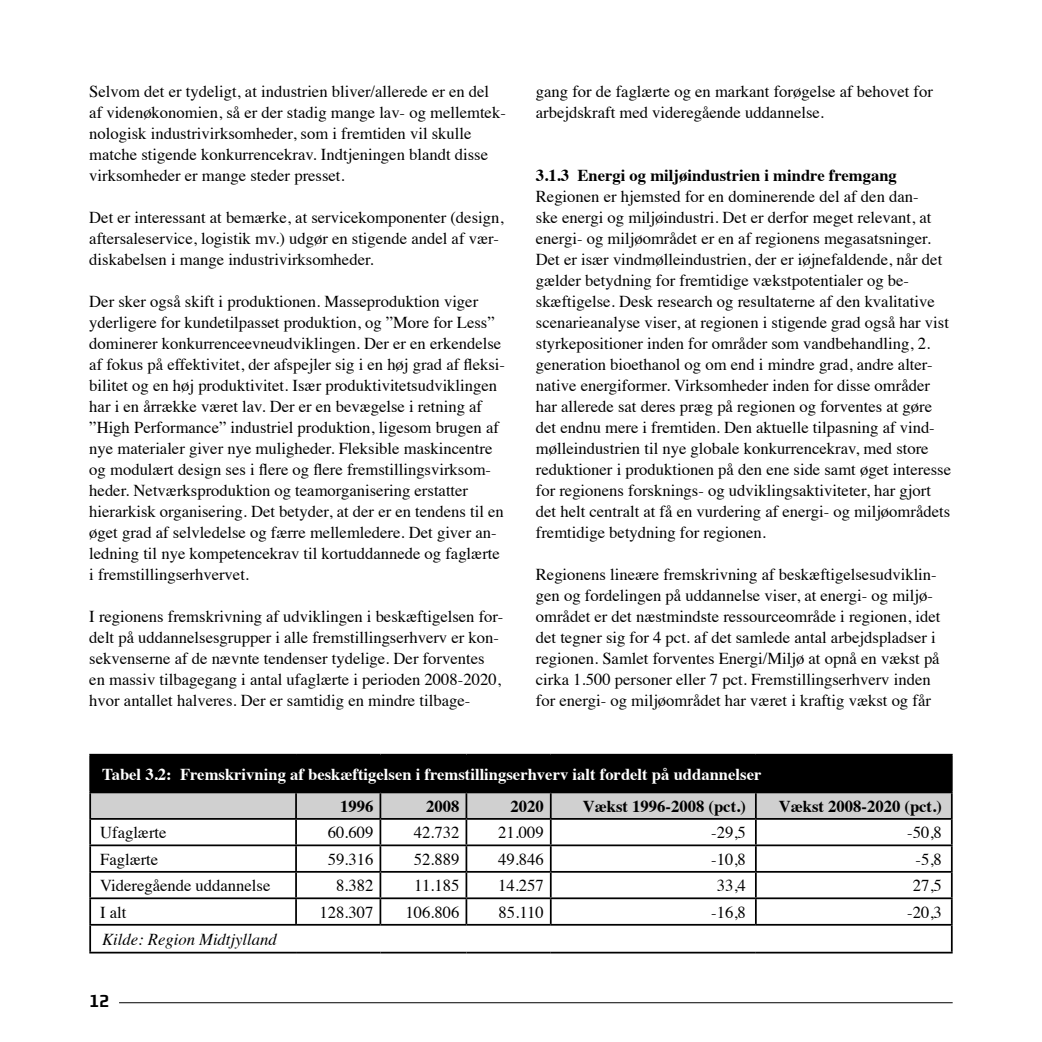
<style>
.page{position:relative;width:1042px;height:1042px;background:#fff}
.page>*{position:absolute;margin:0;border:0;box-sizing:border-box;transform-origin:0 0}
.t1{font:700 17.5px "midtsans";color:#000}
.t2{font:16.62px/21px "Times";color:#000}
.t3{font:700 16.62px "Times";color:#000}
.t4{font:700 16.62px "Times";color:#fff}
.t5{font:italic 16.62px "Times";color:#000}
</style>
<div class="page">
<hr style="left:119px;top:1002px;width:833px;height:1px;background:#000">
<div style="left:90px;top:755px;width:862px;height:37px;background:#000"></div>
<hr style="left:89px;top:793px;width:2px;height:25px;background:#000">
<hr style="left:89px;top:818px;width:207px;height:2px;background:#000">
<hr style="left:89px;top:820px;width:2px;height:24px;background:#000">
<hr style="left:89px;top:844px;width:207px;height:2px;background:#000">
<hr style="left:89px;top:846px;width:2px;height:25px;background:#000">
<hr style="left:89px;top:871px;width:207px;height:1px;background:#000">
<hr style="left:89px;top:872px;width:2px;height:25px;background:#000">
<hr style="left:89px;top:897px;width:207px;height:2px;background:#000">
<hr style="left:89px;top:899px;width:2px;height:25px;background:#000">
<hr style="left:89px;top:924px;width:207px;height:1px;background:#000">
<hr style="left:89px;top:925px;width:2px;height:27px;background:#000">
<svg style="left:90px;top:793px;width:862px;height:159px"></svg>
<hr style="left:89px;top:952px;width:207px;height:1px;background:#000">
<hr style="left:296px;top:952px;width:84px;height:1px;background:#000">
<hr style="left:380px;top:952px;width:86px;height:1px;background:#000">
<hr style="left:466px;top:952px;width:85px;height:1px;background:#000">
<hr style="left:551px;top:952px;width:205px;height:1px;background:#000">
<hr style="left:756px;top:952px;width:196px;height:1px;background:#000">
<hr style="left:89px;top:754px;width:207px;height:1px;background:#000">
<hr style="left:89px;top:755px;width:2px;height:36px;background:#000">
<hr style="left:296px;top:754px;width:84px;height:1px;background:#000">
<hr style="left:380px;top:754px;width:86px;height:1px;background:#000">
<hr style="left:466px;top:754px;width:85px;height:1px;background:#000">
<hr style="left:551px;top:754px;width:205px;height:1px;background:#000">
<hr style="left:756px;top:754px;width:196px;height:1px;background:#000">
<hr style="left:89px;top:791px;width:207px;height:2px;background:#000">
<hr style="left:296px;top:791px;width:84px;height:2px;background:#000">
<hr style="left:380px;top:791px;width:86px;height:2px;background:#000">
<hr style="left:466px;top:791px;width:85px;height:2px;background:#000">
<hr style="left:551px;top:791px;width:205px;height:2px;background:#000">
<hr style="left:756px;top:791px;width:196px;height:2px;background:#000">
<p class="t2" style="left:89px;top:79px;width:418px">Selvom det er tydeligt, at industrien bliver/allerede er en del af videnøkonomien, så er der stadig mange lav- og mellemtek&shy;nologisk industrivirksomheder, som i fremtiden vil skulle matche stigende konkurrencekrav. Indtjeningen blandt disse virksomheder er mange steder presset.</p>
<p class="t2" style="left:89px;top:205px;width:416px">Det er interessant at bemærke, at servicekomponenter (design, aftersaleservice, logistik mv.) udgør en stigende andel af vær&shy;diskabelsen i mange industrivirksomheder.</p>
<p class="t2" style="left:89px;top:289px;width:417px">Der sker også skift i produktionen. Masseproduktion viger yderligere for kundetilpasset produktion, og ”More for Less” dominerer konkurrenceevneudviklingen. Der er en erkendelse af fokus på effektivitet, der afspejler sig i en høj grad af fleksi&shy;bilitet og en høj produktivitet. Især produktivitetsudviklingen har i en årrække været lav. Der er en bevægelse i retning af ”High Performance” industriel produktion, ligesom brugen af nye materialer giver nye muligheder. Fleksible maskincentre og modulært design ses i flere og flere fremstillingsvirksom&shy;heder. Netværksproduktion og teamorganisering erstatter hierarkisk organisering. Det betyder, at der er en tendens til en øget grad af selvledelse og færre mellemledere. Det giver an&shy;ledning til nye kompetencekrav til kortuddannede og faglærte i fremstillingserhvervet.</p>
<p class="t2" style="left:89px;top:604px;width:415px">I regionens fremskrivning af udviklingen i beskæftigelsen for&shy;delt på uddannelsesgrupper i alle fremstillingserhverv er kon&shy;sekvenserne af de nævnte tendenser tydelige. Der forventes en massiv tilbagegang i antal ufaglærte i perioden 2008-2020, hvor antallet halveres. Der er samtidig en mindre tilbage-</p>
<p class="t2" style="left:536px;top:79px;width:399px">gang for de faglærte og en markant forøgelse af behovet for arbejdskraft med videregående uddannelse.</p>
<p class="t3" style="left:536px;top:159px;width:362px">3.1.3 Energi og miljøindustrien i mindre fremgang</p>
<p class="t2" style="left:536px;top:184px;width:417px">Regionen er hjemsted for en dominerende del af den dan-<br>ske energi og miljøindustri. Det er derfor meget relevant, at energi- og miljøområdet er en af regionens megasatsninger.<br>Det er især vindmølleindustrien, der er iøjnefaldende, når det gælder betydning for fremtidige vækstpotentialer og be&shy;skæftigelse. Desk research og resultaterne af den kvalitative scenarieanalyse viser, at regionen i stigende grad også har vist styrkepositioner inden for områder som vandbehandling, 2. generation bioethanol og om end i mindre grad, andre alter&shy;native energiformer. Virksomheder inden for disse områder har allerede sat deres præg på regionen og forventes at gøre det endnu mere i fremtiden. Den aktuelle tilpasning af vind&shy;mølleindustrien til nye globale konkurrencekrav, med store reduktioner i produktionen på den ene side samt øget interesse for regionens forsknings- og udviklingsaktiviteter, har gjort det helt centralt at få en vurdering af energi- og miljøområdets fremtidige betydning for regionen.</p>
<p class="t2" style="left:536px;top:562px;width:406px">Regionens lineære fremskrivning af beskæftigelsesudviklin&shy;gen og fordelingen på uddannelse viser, at energi- og miljø&shy;området er det næstmindste ressourceområde i regionen, idet det tegner sig for 4 pct. af det samlede antal arbejdspladser i regionen. Samlet forventes Energi/Miljø at opnå en vækst på cirka 1.500 personer eller 7 pct. Fremstillingserhverv inden for energi- og miljøområdet har været i kraftig vækst og får</p>
<p class="t4" style="left:102px;top:758px;width:661px">Tabel 3.2: Fremskrivning af beskæftigelsen i fremstillingserhverv ialt fordelt på uddannelser</p>
<p class="t3" style="left:340px;top:790px;width:35px">1996</p>
<p class="t3" style="left:426px;top:790px;width:35px">2008</p>
<p class="t3" style="left:510px;top:790px;width:35px">2020</p>
<p class="t3" style="left:583px;top:790px;width:164px">Vækst 1996-2008 (pct.)</p>
<p class="t3" style="left:779px;top:790px;width:164px">Vækst 2008-2020 (pct.)</p>
<p class="t2" style="left:100px;top:821px;width:68px">Ufaglærte</p>
<p class="t2" style="left:328px;top:821px;width:47px">60.609</p>
<p class="t2" style="left:414px;top:821px;width:47px">42.732</p>
<p class="t2" style="left:498px;top:821px;width:47px">21.009</p>
<p class="t2" style="left:711px;top:821px;width:36px">-29,5</p>
<p class="t2" style="left:907px;top:821px;width:36px">-50,8</p>
<p class="t2" style="left:100px;top:847px;width:60px">Faglærte</p>
<p class="t2" style="left:328px;top:847px;width:47px">59.316</p>
<p class="t2" style="left:414px;top:847px;width:47px">52.889</p>
<p class="t2" style="left:498px;top:847px;width:47px">49.846</p>
<p class="t2" style="left:711px;top:847px;width:36px">-10,8</p>
<p class="t2" style="left:915px;top:847px;width:28px">-5,8</p>
<p class="t2" style="left:100px;top:874px;width:172px">Videregående uddannelse</p>
<p class="t2" style="left:336px;top:874px;width:39px">8.382</p>
<p class="t2" style="left:414px;top:874px;width:47px">11.185</p>
<p class="t2" style="left:498px;top:874px;width:47px">14.257</p>
<p class="t2" style="left:717px;top:874px;width:31px">33,4</p>
<p class="t2" style="left:913px;top:874px;width:31px">27,5</p>
<p class="t2" style="left:100px;top:900px;width:28px">I alt</p>
<p class="t2" style="left:319px;top:900px;width:56px">128.307</p>
<p class="t2" style="left:405px;top:900px;width:56px">106.806</p>
<p class="t2" style="left:499px;top:900px;width:47px">85.110</p>
<p class="t2" style="left:711px;top:900px;width:36px">-16,8</p>
<p class="t2" style="left:907px;top:900px;width:36px">-20,3</p>
<p class="t5" style="left:102px;top:925px;width:176px">Kilde: Region Midtjylland</p>
<p class="t1" style="left:89px;top:991px;width:22px">12</p>
</div>
